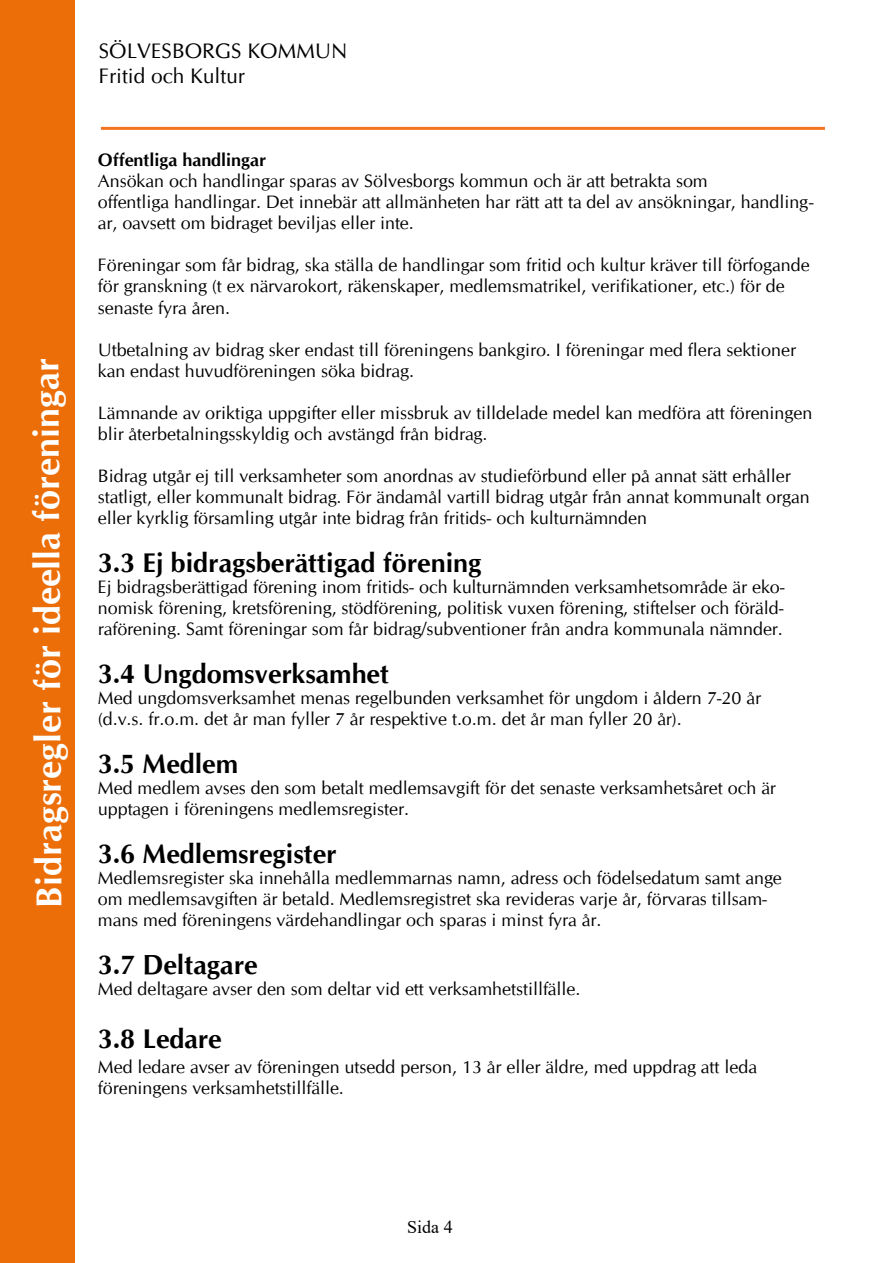
<style>
.page{position:relative;width:893px;height:1263px;background:#fff}
.page>*{position:absolute;margin:0;border:0;box-sizing:border-box;transform-origin:0 0}
.t1{font:700 36px "CG Omega";letter-spacing:-.005em;color:#fff}
.t2{font:700 27px "CG Omega";color:#000}
.t3{font:21px/25.2px "CG Omega";color:#000}
.t4{font:18px/21px "CG Omega";color:#000}
.t5{font:700 18px "CG Omega";color:#000}
.t6{font:18px "Times New Roman";color:#000}
</style>
<div class="page">
<div style="left:0;top:0;width:74px;height:1263px;background:#ec6e08"></div>
<hr style="left:101px;top:127px;width:724px;height:3px;background:#f47422">
<h1 class="t1" style="left:25px;top:908px;width:551px;rotate:-90deg">Bidragsregler för ideella föreningar</h1>
<p class="t3" style="left:99px;top:39px;width:250px">SÖLVESBORGS KOMMUN<br>Fritid och Kultur</p>
<p class="t5" style="left:98px;top:149px;width:170px">Offentliga handlingar</p>
<p class="t4" style="left:98px;top:171px;width:717px">Ansökan och handlingar sparas av Sölvesborgs kommun och är att betrakta som<br>offentliga handlingar. Det innebär att allmänheten har rätt att ta del av ansökningar, handling&shy;ar, oavsett om bidraget beviljas eller inte.</p>
<p class="t4" style="left:98px;top:255px;width:713px">Föreningar som får bidrag, ska ställa de handlingar som fritid och kultur kräver till förfogande för granskning (t ex närvarokort, räkenskaper, medlemsmatrikel, verifikationer, etc.) för de senaste fyra åren.</p>
<p class="t4" style="left:98px;top:339px;width:700px">Utbetalning av bidrag sker endast till föreningens bankgiro. I föreningar med flera sektioner kan endast huvudföreningen söka bidrag.</p>
<p class="t4" style="left:98px;top:402px;width:716px">Lämnande av oriktiga uppgifter eller missbruk av tilldelade medel kan medföra att föreningen blir återbetalningsskyldig och avstängd från bidrag.</p>
<p class="t4" style="left:98px;top:465px;width:713px">Bidrag utgår ej till verksamheter som anordnas av studieförbund eller på annat sätt erhåller statligt, eller kommunalt bidrag. För ändamål vartill bidrag utgår från annat kommunalt organ eller kyrklig församling utgår inte bidrag från fritids- och kulturnämnden</p>
<h2 class="t2" style="left:98px;top:545px;width:385px">3.3 Ej bidragsberättigad förening</h2>
<p class="t4" style="left:98px;top:576px;width:689px;text-align:justify">Ej bidragsberättigad förening inom fritids- och kulturnämnden verksamhetsområde är eko&shy;nomisk förening, kretsförening, stödförening, politisk vuxen förening, stiftelser och föräld&shy;raförening. Samt föreningar som får bidrag/subventioner från andra kommunala nämnder.</p>
<h2 class="t2" style="left:98px;top:656px;width:293px">3.4 Ungdomsverksamhet</h2>
<p class="t4" style="left:98px;top:687px;width:665px">Med ungdomsverksamhet menas regelbunden verksamhet för ungdom i åldern 7-20 år (d.v.s. fr.o.m. det år man fyller 7 år respektive t.o.m. det år man fyller 20 år).</p>
<h2 class="t2" style="left:98px;top:746px;width:142px">3.5 Medlem</h2>
<p class="t4" style="left:98px;top:777px;width:680px">Med medlem avses den som betalt medlemsavgift för det senaste verksamhetsåret och är upptagen i föreningens medlemsregister.</p>
<h2 class="t2" style="left:98px;top:836px;width:240px">3.6 Medlemsregister</h2>
<p class="t4" style="left:98px;top:867px;width:686px">Medlemsregister ska innehålla medlemmarnas namn, adress och födelsedatum samt ange om medlemsavgiften är betald. Medlemsregistret ska revideras varje år, förvaras tillsam&shy;mans med föreningens värdehandlingar och sparas i minst fyra år.</p>
<h2 class="t2" style="left:98px;top:947px;width:161px">3.7 Deltagare</h2>
<p class="t4" style="left:98px;top:978px;width:484px">Med deltagare avser den som deltar vid ett verksamhetstillfälle.</p>
<h2 class="t2" style="left:98px;top:1022px;width:125px">3.8 Ledare</h2>
<p class="t4" style="left:98px;top:1057px;width:661px">Med ledare avser av föreningen utsedd person, 13 år eller äldre, med uppdrag att leda föreningens verksamhetstillfälle.</p>
<p class="t6" style="left:407px;top:1214px;width:47px">Sida 4</p>
</div>
